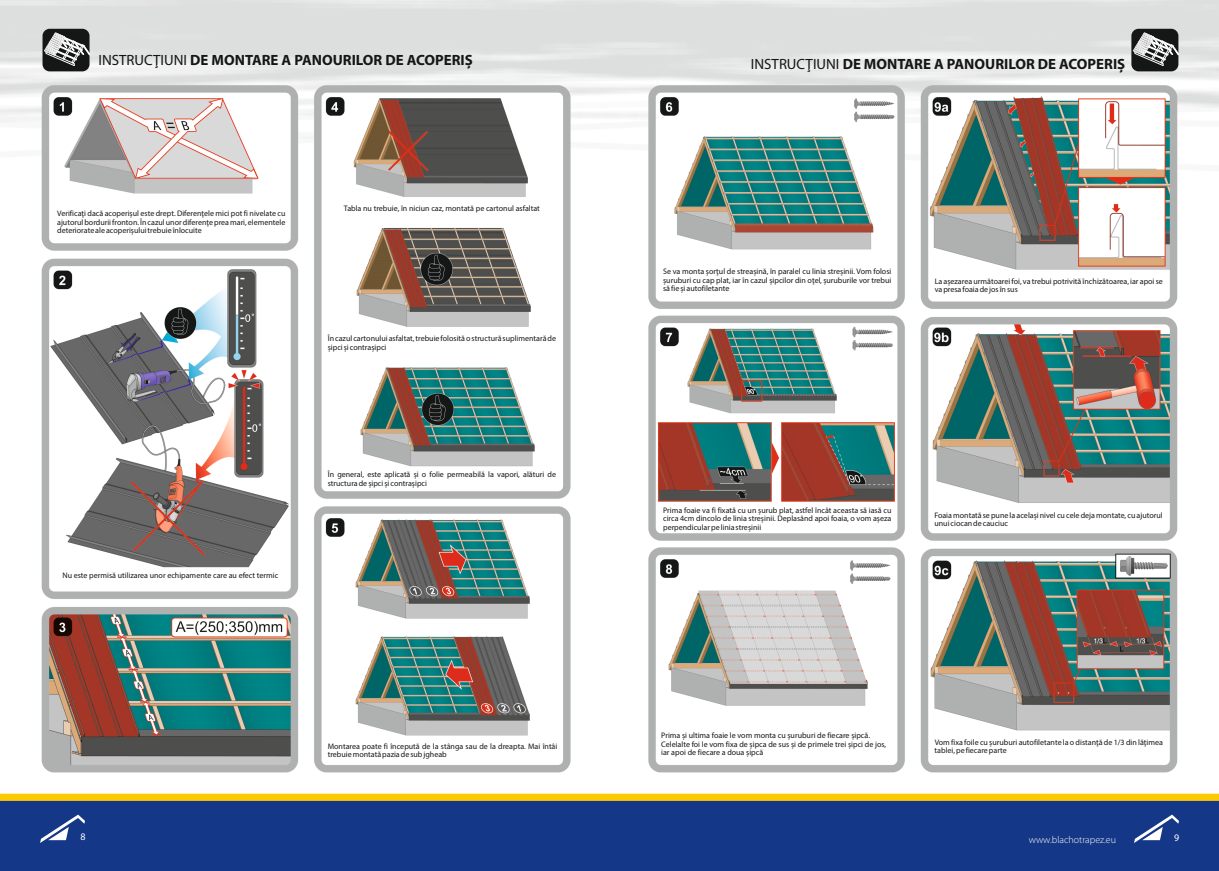
<style>
.page{position:relative;width:1219px;height:871px;background:#fff}
.page>*{position:absolute;margin:0;border:0;box-sizing:border-box;transform-origin:0 0}
.t1{font:700 14.9px "Myriad Pro";color:#151616}
.t2{font:300 10px "Myriad Pro";color:#fff}
.t3{font:10px "Myriad Pro";color:#fff}
.t4{font:8px/8.7px "Myriad Pro";color:#151616}
.s1{font-weight:400}
</style>
<div class="page">
<img style="left:0;top:0;width:1219px;height:870px">
<svg style="left:1134px;top:814px;width:45px;height:28px"></svg>
<svg style="left:40px;top:814px;width:45px;height:28px"></svg>
<div style="left:43px;top:29px;width:47px;height:42px;background:#151616;border-radius:7px"></div>
<svg style="left:44px;top:32px;width:46px;height:34px"></svg>
<div style="left:1131px;top:29px;width:47px;height:42px;background:#151616;border-radius:7px"></div>
<svg style="left:1133px;top:32px;width:46px;height:34px"></svg>
<h1 class="t1" style="left:98px;top:53px;width:376px"><span class="s1">INSTRUCŢIUNI</span> DE MONTARE A PANOURILOR DE ACOPERIȘ</h1>
<h1 class="t1" style="left:751px;top:58px;width:376px"><span class="s1">INSTRUCŢIUNI</span> DE MONTARE A PANOURILOR DE ACOPERIȘ</h1>
<p class="t4" style="left:57px;top:209px;width:230px;text-align:justify">Verificaţi dacă acoperișul este drept. Diferenţele mici pot fi nivelate cu ajutorul bordurii fronton. În cazul unor diferenţe prea mari, elementele deteriorate ale acoperișului trebuie înlocuite</p>
<p class="t4" style="left:344px;top:204px;width:198px">Tabla nu trebuie, în niciun caz, montată pe cartonul asfaltat</p>
<p class="t4" style="left:328px;top:335px;width:230px">În cazul cartonului asfaltat, trebuie folosită o structură suplimentară de șipci și contrașipci</p>
<p class="t4" style="left:62px;top:571px;width:217px">Nu este permisă utilizarea unor echipamente care au efect termic</p>
<p class="t4" style="left:328px;top:471px;width:230px">În general, este aplicată și o folie permeabilă la vapori, alături de structura de șipci și contrașipci</p>
<p class="t4" style="left:328px;top:742px;width:231px">Montarea poate fi începută de la stânga sau de la dreapta. Mai întâi trebuie montată pazia de sub jgheab</p>
<p class="t4" style="left:663px;top:267px;width:230px;text-align:justify">Se va monta șorţul de streașină, în paralel cu linia streșinii. Vom folosi șuruburi cu cap plat, iar în cazul șipcilor din oţel, șuruburile vor trebui să fie și autofiletante</p>
<p class="t4" style="left:935px;top:277px;width:230px">La așezarea următoarei foi, va trebui potrivită închizătoarea, iar apoi se va presa foaia de jos în sus</p>
<p class="t4" style="left:663px;top:506px;width:230px;text-align:justify">Prima foaie va fi fixată cu un șurub plat, astfel încât aceasta să iasă cu circa 4cm dincolo de linia streșinii. Deplasând apoi foaia, o vom așeza perpendicular pe linia streșinii</p>
<p class="t4" style="left:934px;top:511px;width:230px">Foaia montată se pune la același nivel cu cele deja montate, cu ajutorul unui ciocan de cauciuc</p>
<p class="t4" style="left:661px;top:731px;width:226px">Prima și ultima foaie le vom monta cu șuruburi de fiecare șipcă.<br>Celelalte foi le vom fixa de șipca de sus și de primele trei șipci de jos, iar apoi de fiecare a doua șipcă</p>
<p class="t4" style="left:935px;top:738px;width:230px">Vom fixa foile cu șuruburi autofiletante la o distanţă de 1/3 din lăţimea tablei, pe fiecare parte</p>
<p class="t3" style="left:80px;top:832px;width:7px">8</p>
<p class="t2" style="left:1029px;top:835px;width:89px">www.blachotrapez.eu</p>
<p class="t3" style="left:1174px;top:832px;width:7px">9</p>
</div>
